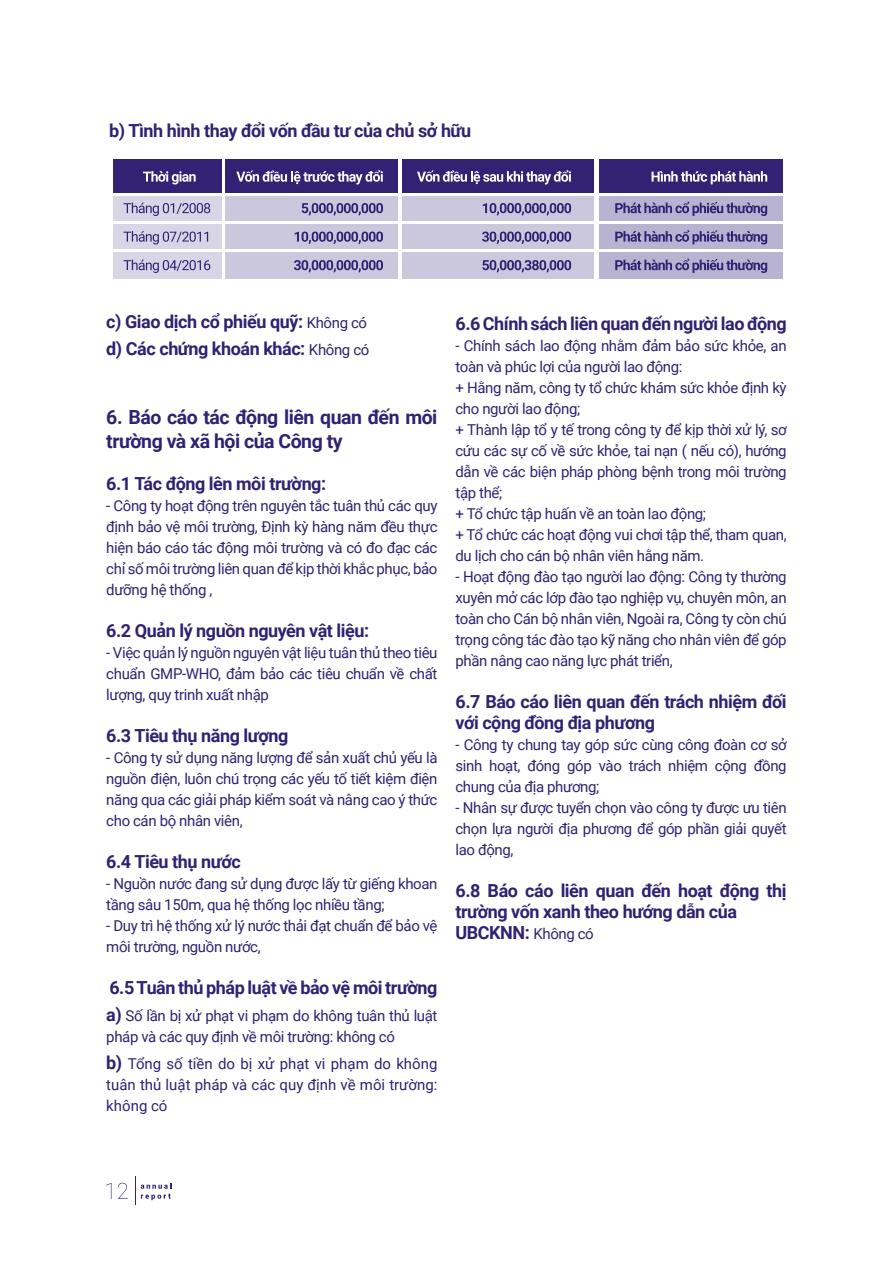
<style>
.page{position:relative;width:893px;height:1263px;background:#fff}
.page>*{position:absolute;margin:0;border:0;box-sizing:border-box;transform-origin:0 0}
.t1{font:700 19.5px/24px "Roboto";letter-spacing:-.025em;color:#302272}
.t2{font:700 18px/21px "Roboto";letter-spacing:-.025em;color:#302272}
.t3{font:15px/21px "Roboto";letter-spacing:-.025em;color:#302272;text-align:justify}
.s1{font-weight:400;font-size:15px}
.s2{font-weight:700;font-size:18px}
</style>
<div class="page">
<hr style="left:892px;top:628px;width:1px;height:635px;background:#fece08">
<div style="left:113px;top:192px;width:109px;height:88px;background:#d7d5e6"></div>
<div style="left:403px;top:192px;width:191px;height:88px;background:#cbc8de"></div>
<div style="left:600px;top:192px;width:183px;height:88px;background:#b8b3d1"></div>
<div style="left:113px;top:159px;width:109px;height:35px;background:#312273"></div>
<div style="left:403px;top:159px;width:191px;height:35px;background:#312273"></div>
<div style="left:225px;top:192px;width:173px;height:88px;background:#cbc8de"></div>
<div style="left:225px;top:159px;width:173px;height:35px;background:#312273"></div>
<div style="left:600px;top:159px;width:183px;height:35px;background:#312273"></div>
<svg style="left:143px;top:171px;width:53px;height:13px"></svg>
<svg style="left:124px;top:203px;width:86px;height:13px"></svg>
<svg style="left:124px;top:231px;width:84px;height:13px"></svg>
<svg style="left:124px;top:260px;width:86px;height:13px"></svg>
<svg style="left:236px;top:170px;width:147px;height:15px"></svg>
<svg style="left:302px;top:203px;width:81px;height:13px"></svg>
<svg style="left:295px;top:232px;width:88px;height:12px"></svg>
<svg style="left:294px;top:260px;width:89px;height:13px"></svg>
<svg style="left:417px;top:170px;width:154px;height:15px"></svg>
<svg style="left:483px;top:203px;width:88px;height:13px"></svg>
<svg style="left:482px;top:232px;width:89px;height:12px"></svg>
<svg style="left:482px;top:260px;width:89px;height:13px"></svg>
<svg style="left:652px;top:171px;width:115px;height:13px"></svg>
<svg style="left:615px;top:202px;width:152px;height:14px"></svg>
<svg style="left:615px;top:230px;width:152px;height:14px"></svg>
<svg style="left:615px;top:259px;width:152px;height:14px"></svg>
<hr style="left:112px;top:222px;width:671px;height:2px;background:#fff">
<hr style="left:112px;top:193px;width:671px;height:3px;background:#fff">
<hr style="left:112px;top:250px;width:671px;height:2px;background:#fff">
<hr style="left:112px;top:279px;width:671px;height:2px;background:#fff">
<svg style="left:135px;top:1176px;width:36px;height:29px"></svg>
<svg style="left:106px;top:1183px;width:5px;height:16px"></svg>
<svg style="left:118px;top:1183px;width:10px;height:16px"></svg>
<p class="t2" style="left:109px;top:119px;width:363px">b) Tình hình thay đổi vốn đầu tư của chủ sở hữu</p>
<p class="t2" style="left:106px;top:310px;width:262px">c) Giao dịch cổ phiếu quỹ: <span class="s1">Không có</span></p>
<p class="t2" style="left:106px;top:337px;width:265px">d) Các chứng khoán khác: <span class="s1">Không có</span></p>
<p class="t1" style="left:106px;top:404px;width:333px">6. Báo cáo tác động liên quan đến môi trường và xã hội của Công ty</p>
<p class="t2" style="left:106px;top:472px;width:221px">6.1 Tác động lên môi trường:</p>
<p class="t3" style="left:106px;top:494px;width:333px">- Công ty hoạt động trên nguyên tắc tuân thủ các quy định bảo vệ môi trường, Định kỳ hàng năm đều thực hiện báo cáo tác động môi trường và có đo đạc các chỉ số môi trường liên quan để kịp thời khắc phục, bảo dưỡng hệ thống ,</p>
<p class="t2" style="left:106px;top:619px;width:264px">6.2 Quản lý nguồn nguyên vật liệu:</p>
<p class="t3" style="left:106px;top:641px;width:333px">- Việc quản lý nguồn nguyên vật liệu tuân thủ theo tiêu chuẩn GMP-WHO, đảm bảo các tiêu chuẩn về chất lượng, quy trinh xuất nhập</p>
<p class="t2" style="left:106px;top:724px;width:184px">6.3 Tiêu thụ năng lượng</p>
<p class="t3" style="left:106px;top:746px;width:333px">- Công ty sử dụng năng lượng để sản xuất chủ yếu là nguồn điện, luôn chú trọng các yếu tố tiết kiệm điện năng qua các giải pháp kiểm soát và nâng cao ý thức cho cán bộ nhân viên,</p>
<p class="t2" style="left:106px;top:850px;width:136px">6.4 Tiêu thụ nước</p>
<p class="t3" style="left:106px;top:872px;width:333px">- Nguồn nước đang sử dụng được lấy từ giếng khoan tầng sâu 150m, qua hệ thống lọc nhiều tầng;</p>
<p class="t3" style="left:106px;top:914px;width:333px">- Duy trì hệ thống xử lý nước thải đạt chuẩn để bảo vệ môi trường, nguồn nước,</p>
<p class="t2" style="left:109px;top:976px;width:330px">6.5 Tuân thủ pháp luật về bảo vệ môi trường</p>
<p class="t3" style="left:106px;top:1004px;width:333px"><span class="s2">a)</span> Số lần bị xử phạt vi phạm do không tuân thủ luật pháp và các quy định về môi trường: không có</p>
<p class="t3" style="left:106px;top:1052px;width:333px"><span class="s2">b)</span> Tổng số tiền do bị xử phạt vi phạm do không tuân thủ luật pháp và các quy định về môi trường: không có</p>
<p class="t2" style="left:455px;top:312px;width:333px">6.6 Chính sách liên quan đến người lao động</p>
<p class="t3" style="left:455px;top:334px;width:333px">- Chính sách lao động nhằm đảm bảo sức khỏe, an toàn và phúc lợi của người lao động:</p>
<p class="t3" style="left:455px;top:376px;width:333px">+ Hằng năm, công ty tổ chức khám sức khỏe định kỳ cho người lao động;</p>
<p class="t3" style="left:455px;top:418px;width:333px">+ Thành lập tổ y tế trong công ty để kịp thời xử lý, sơ cứu các sự cố về sức khỏe, tai nạn ( nếu có), hướng dẫn về các biện pháp phòng bệnh trong môi trường tập thể;</p>
<p class="t3" style="left:455px;top:502px;width:252px">+ Tổ chức tập huấn về an toàn lao động;</p>
<p class="t3" style="left:455px;top:523px;width:333px">+ Tổ chức các hoạt động vui chơi tập thể, tham quan, du lịch cho cán bộ nhân viên hằng năm.</p>
<p class="t3" style="left:455px;top:565px;width:333px">- Hoạt động đào tạo người lao động: Công ty thường xuyên mở các lớp đào tạo nghiệp vụ, chuyên môn, an toàn cho Cán bộ nhân viên, Ngoài ra, Công ty còn chú trọng công tác đào tạo kỹ năng cho nhân viên để góp phần nâng cao năng lực phát triển,</p>
<p class="t2" style="left:455px;top:690px;width:333px">6.7 Báo cáo liên quan đến trách nhiệm đối với cộng đồng địa phương</p>
<p class="t3" style="left:455px;top:733px;width:333px">- Công ty chung tay góp sức cùng công đoàn cơ sở sinh hoạt, đóng góp vào trách nhiệm cộng đồng chung của địa phương;</p>
<p class="t3" style="left:455px;top:796px;width:333px">- Nhân sự được tuyển chọn vào công ty được ưu tiên chọn lựa người địa phương để góp phần giải quyết lao động,</p>
<p class="t2" style="left:455px;top:879px;width:333px">6.8 Báo cáo liên quan đến hoạt động thị trường vốn xanh theo hướng dẫn của</p>
<p class="t2" style="left:455px;top:921px;width:140px">UBCKNN: <span class="s1">Không có</span></p>
</div>
